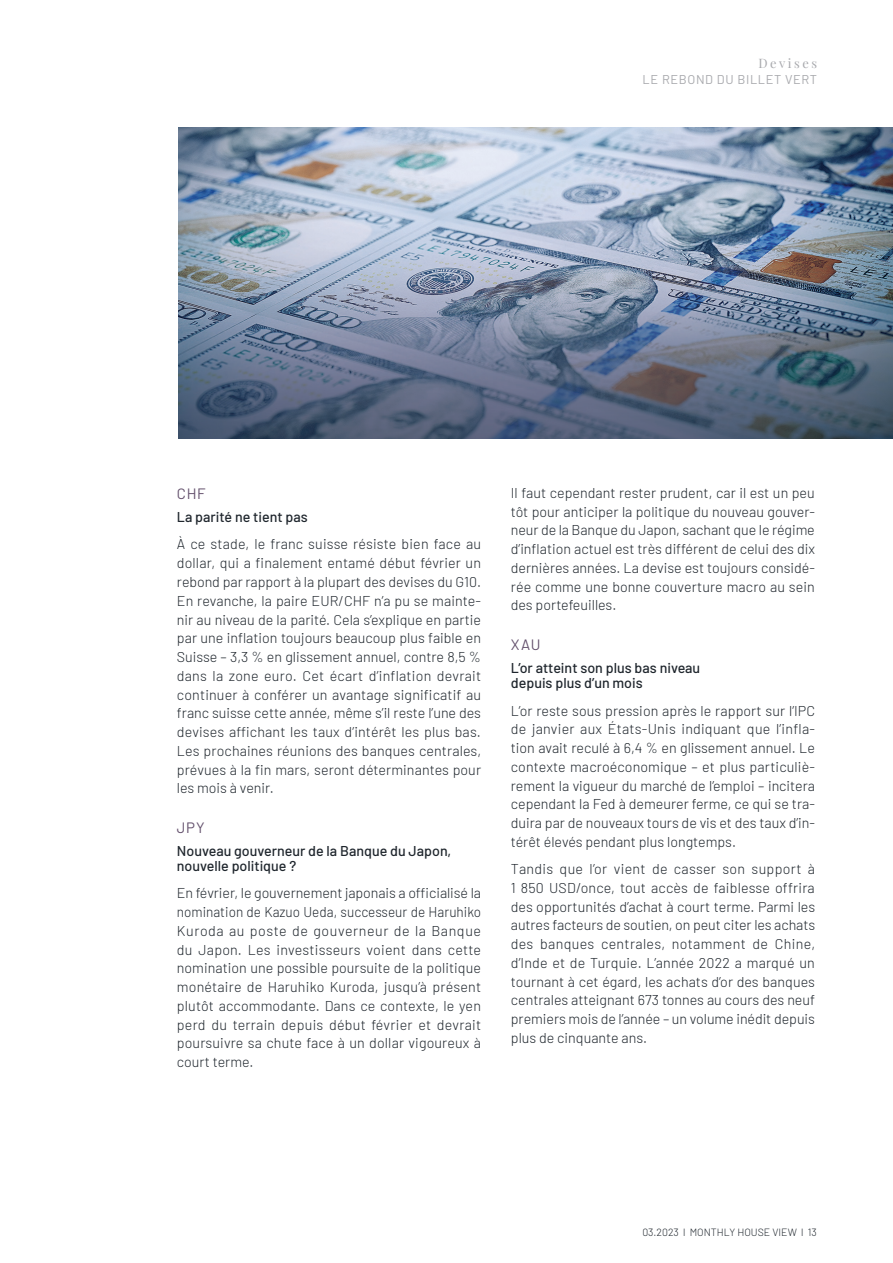
<style>
.page{position:relative;width:893px;height:1263px;background:#fff}
.page>*{position:absolute;margin:0;border:0;box-sizing:border-box;transform-origin:0 0}
.Sous_titre_texte{font:15px "Barlow";letter-spacing:.045em;color:#63506c}
.Body_texte{font:300 14.25px/18.8px "Barlow";color:#1f262d;text-align:justify}
.Body_texte-2{font:500 14.25px/15px "Barlow";color:#1f262d}
.titre_gris_seconde_p{font:12.75px "Barlow";letter-spacing:.05em;color:#a8a9ad}
.titre_gris_seconde_p-2{font:12.75px "Playfair Display";letter-spacing:.2em;color:#a8a9ad}
.t1{font:300 10.5px "Barlow";color:#1f262d}
</style>
<div class="page">
<img style="left:178px;top:128px;width:715px;height:310px">
<p class="titre_gris_seconde_p-2" style="left:758px;top:53px;width:60px">Devises</p>
<p class="titre_gris_seconde_p" style="left:643px;top:70px;width:176px">LE REBOND DU BILLET VERT</p>
<p class="Sous_titre_texte" style="left:177px;top:482px;width:30px">CHF</p>
<p class="Body_texte-2" style="left:177px;top:508px;width:132px">La parité ne tient pas</p>
<p class="Body_texte" style="left:177px;top:534px;width:306px">À ce stade, le franc suisse résiste bien face au dollar, qui a finalement entamé début février un rebond par rapport à la plupart des devises du G10.<br>En revanche, la paire EUR/CHF n’a pu se mainte&shy;nir au niveau de la parité. Cela s’explique en partie par une inflation toujours beaucoup plus faible en Suisse – 3,3 % en glissement annuel, contre 8,5 % dans la zone euro. Cet écart d’inflation devrait continuer à conférer un avantage significatif au franc suisse cette année, même s’il reste l’une des devises affichant les taux d’intérêt les plus bas.<br>Les prochaines réunions des banques centrales, prévues à la fin mars, seront déterminantes pour les mois à venir.</p>
<p class="Sous_titre_texte" style="left:177px;top:816px;width:29px">JPY</p>
<p class="Body_texte-2" style="left:177px;top:842px;width:276px">Nouveau gouverneur de la Banque du Japon, nouvelle politique ?</p>
<p class="Body_texte" style="left:177px;top:883px;width:306px">En février, le gouvernement japonais a officialisé la nomination de Kazuo Ueda, successeur de Haruhiko Kuroda au poste de gouverneur de la Banque du Japon. Les investisseurs voient dans cette nomination une possible poursuite de la politique monétaire de Haruhiko Kuroda, jusqu’à présent plutôt accommodante. Dans ce contexte, le yen perd du terrain depuis début février et devrait poursuivre sa chute face à un dollar vigoureux à court terme.</p>
<p class="Body_texte" style="left:511px;top:482px;width:306px">Il faut cependant rester prudent, car il est un peu tôt pour anticiper la politique du nouveau gouver&shy;neur de la Banque du Japon, sachant que le régime d’inflation actuel est très différent de celui des dix dernières années. La devise est toujours considé&shy;rée comme une bonne couverture macro au sein des portefeuilles.</p>
<p class="Sous_titre_texte" style="left:511px;top:633px;width:31px">XAU</p>
<p class="Body_texte-2" style="left:511px;top:659px;width:191px">L’or atteint son plus bas niveau depuis plus d’un mois</p>
<p class="Body_texte" style="left:511px;top:700px;width:306px">L’or reste sous pression après le rapport sur l’IPC de janvier aux États-Unis indiquant que l’infla&shy;tion avait reculé à 6,4 % en glissement annuel. Le contexte macroéconomique – et plus particuliè&shy;rement la vigueur du marché de l’emploi – incitera cependant la Fed à demeurer ferme, ce qui se tra&shy;duira par de nouveaux tours de vis et des taux d’in&shy;térêt élevés pendant plus longtemps.</p>
<p class="Body_texte" style="left:511px;top:858px;width:306px">Tandis que l’or vient de casser son support à 1 850 USD/once, tout accès de faiblesse offrira des opportunités d’achat à court terme. Parmi les autres facteurs de soutien, on peut citer les achats des banques centrales, notamment de Chine, d’Inde et de Turquie. L’année 2022 a marqué un tournant à cet égard, les achats d’or des banques centrales atteignant 673 tonnes au cours des neuf premiers mois de l’année – un volume inédit depuis plus de cinquante ans.</p>
<p class="t1" style="left:642px;top:1225px;width:176px">03.2023 l MONTHLY HOUSE VIEW l 13</p>
</div>
